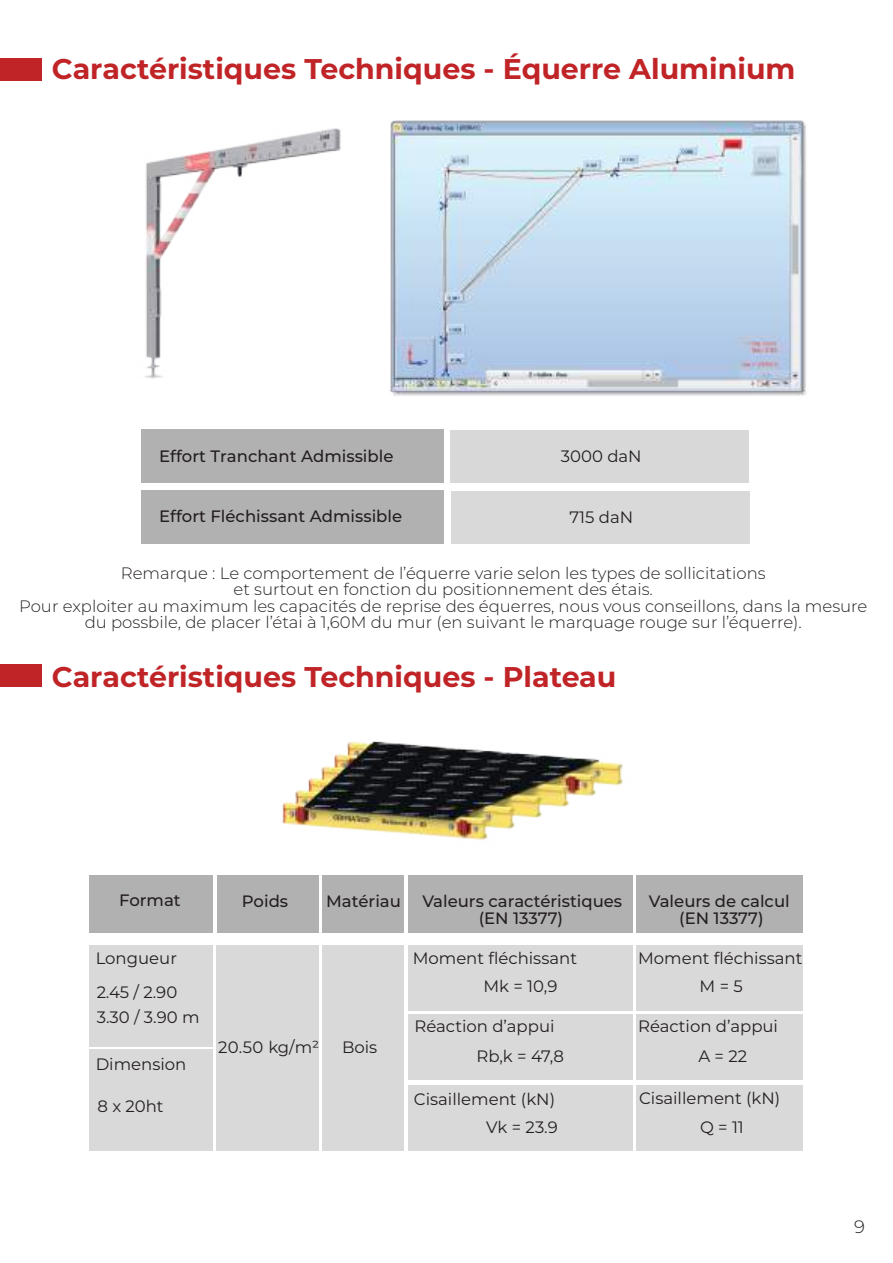
<style>
.page{position:relative;width:893px;height:1263px;background:#fff}
.page>*{position:absolute;margin:0;border:0;box-sizing:border-box;transform-origin:0 0}
.t1{font:700 28.5px "Montserrat";color:#c02427}
.t2{font:300 18px "Montserrat";color:#241f1f}
.t3{font:300 16.5px/16.5px "Montserrat";color:#241f1f;text-align:center}
.t4{font:16.5px/24.5px "Montserrat";color:#241f1f}
.t5{font:500 16.5px "Montserrat";color:#241f1f}
</style>
<div class="page">
<img style="left:389px;top:120px;width:417px;height:276px">
<div style="left:637px;top:1085px;width:166px;height:66px;background:#d9d9da"></div>
<div style="left:637px;top:1014px;width:166px;height:66px;background:#d9d9da"></div>
<div style="left:637px;top:945px;width:166px;height:65px;background:#d9d9da"></div>
<div style="left:89px;top:1049px;width:123px;height:102px;background:#d9d9da"></div>
<div style="left:408px;top:1085px;width:225px;height:66px;background:#d9d9da"></div>
<div style="left:408px;top:1014px;width:225px;height:66px;background:#d9d9da"></div>
<div style="left:637px;top:875px;width:166px;height:58px;background:#b2b1b2"></div>
<div style="left:408px;top:875px;width:225px;height:58px;background:#b2b1b2"></div>
<div style="left:322px;top:875px;width:82px;height:58px;background:#b2b1b2"></div>
<div style="left:216px;top:875px;width:102px;height:58px;background:#b2b1b2"></div>
<div style="left:408px;top:945px;width:225px;height:65px;background:#d9d9da"></div>
<div style="left:322px;top:945px;width:82px;height:206px;background:#d9d9da"></div>
<div style="left:216px;top:945px;width:102px;height:206px;background:#d9d9da"></div>
<div style="left:89px;top:875px;width:124px;height:58px;background:#b2b1b2"></div>
<div style="left:89px;top:945px;width:124px;height:101px;background:#d9d9da"></div>
<div style="left:141px;top:429px;width:302px;height:54px;background:#b2b1b2"></div>
<div style="left:451px;top:430px;width:298px;height:53px;background:#d8d8d9"></div>
<div style="left:141px;top:490px;width:302px;height:54px;background:#b2b1b2"></div>
<div style="left:451px;top:491px;width:298px;height:53px;background:#d9d9da"></div>
<img style="left:144px;top:128px;width:197px;height:251px">
<div style="left:0;top:58px;width:41px;height:22px;background:#c02427"></div>
<div style="left:0;top:664px;width:41px;height:23px;background:#c02427"></div>
<img style="left:216px;top:741px;width:421px;height:154px">
<h1 class="t1" style="left:52px;top:48px;width:745px">Caractéristiques Techniques - Équerre Aluminium</h1>
<p class="t5" style="left:159px;top:444px;width:236px">Effort Tranchant Admissible</p>
<p class="t4" style="left:561px;top:443px;width:82px">3000 daN</p>
<p class="t5" style="left:159px;top:504px;width:245px">Effort Fléchissant Admissible</p>
<p class="t4" style="left:569px;top:504px;width:65px">715 daN</p>
<p class="t3" style="left:19px;top:564px;width:850px">Remarque : Le comportement de l’équerre varie selon les types de sollicitations<br>et surtout en fonction du positionnement des étais.<br>Pour exploiter au maximum les capacités de reprise des équerres, nous vous conseillons, dans la mesure du possbile, de placer l’étai à 1,60M du mur (en suivant le marquage rouge sur l’équerre).</p>
<h1 class="t1" style="left:52px;top:657px;width:566px">Caractéristiques Techniques - Plateau</h1>
<p class="t5" style="left:119px;top:888px;width:63px">Format</p>
<p class="t5" style="left:242px;top:889px;width:48px">Poids</p>
<p class="t5" style="left:326px;top:889px;width:76px">Matériau</p>
<p class="t4" style="left:96px;top:945px;width:83px">Longueur</p>
<p class="t4" style="left:97px;top:979px;width:104px">2.45 / 2.90<br>3.30 / 3.90 m</p>
<p class="t4" style="left:96px;top:1052px;width:92px">Dimension</p>
<p class="t4" style="left:98px;top:1093px;width:68px">8 x 20ht</p>
<p class="t4" style="left:218px;top:1035px;width:103px">20.50 kg/m²</p>
<p class="t4" style="left:342px;top:1035px;width:37px">Bois</p>
<p class="t5" style="left:422px;top:889px;width:201px">Valeurs caractéristiques</p>
<p class="t5" style="left:649px;top:889px;width:142px">Valeurs de calcul</p>
<p class="t5" style="left:479px;top:907px;width:86px">(EN 13377)</p>
<p class="t5" style="left:679px;top:907px;width:86px">(EN 13377)</p>
<p class="t4" style="left:413px;top:946px;width:166px">Moment fléchissant</p>
<p class="t4" style="left:638px;top:946px;width:166px">Moment fléchissant</p>
<p class="t4" style="left:483px;top:973px;width:76px">Mk = 10,9</p>
<p class="t4" style="left:700px;top:973px;width:45px">M = 5</p>
<p class="t4" style="left:415px;top:1013px;width:141px">Réaction d’appui</p>
<p class="t4" style="left:638px;top:1013px;width:141px">Réaction d’appui</p>
<p class="t4" style="left:477px;top:1044px;width:89px">Rb,k = 47,8</p>
<p class="t4" style="left:698px;top:1044px;width:50px">A = 22</p>
<p class="t4" style="left:414px;top:1086px;width:143px">Cisaillement (kN)</p>
<p class="t4" style="left:639px;top:1085px;width:143px">Cisaillement (kN)</p>
<p class="t4" style="left:486px;top:1114px;width:73px">Vk = 23.9</p>
<p class="t4" style="left:700px;top:1114px;width:45px">Q = 11</p>
<p class="t2" style="left:854px;top:1214px;width:12px">9</p>
</div>
